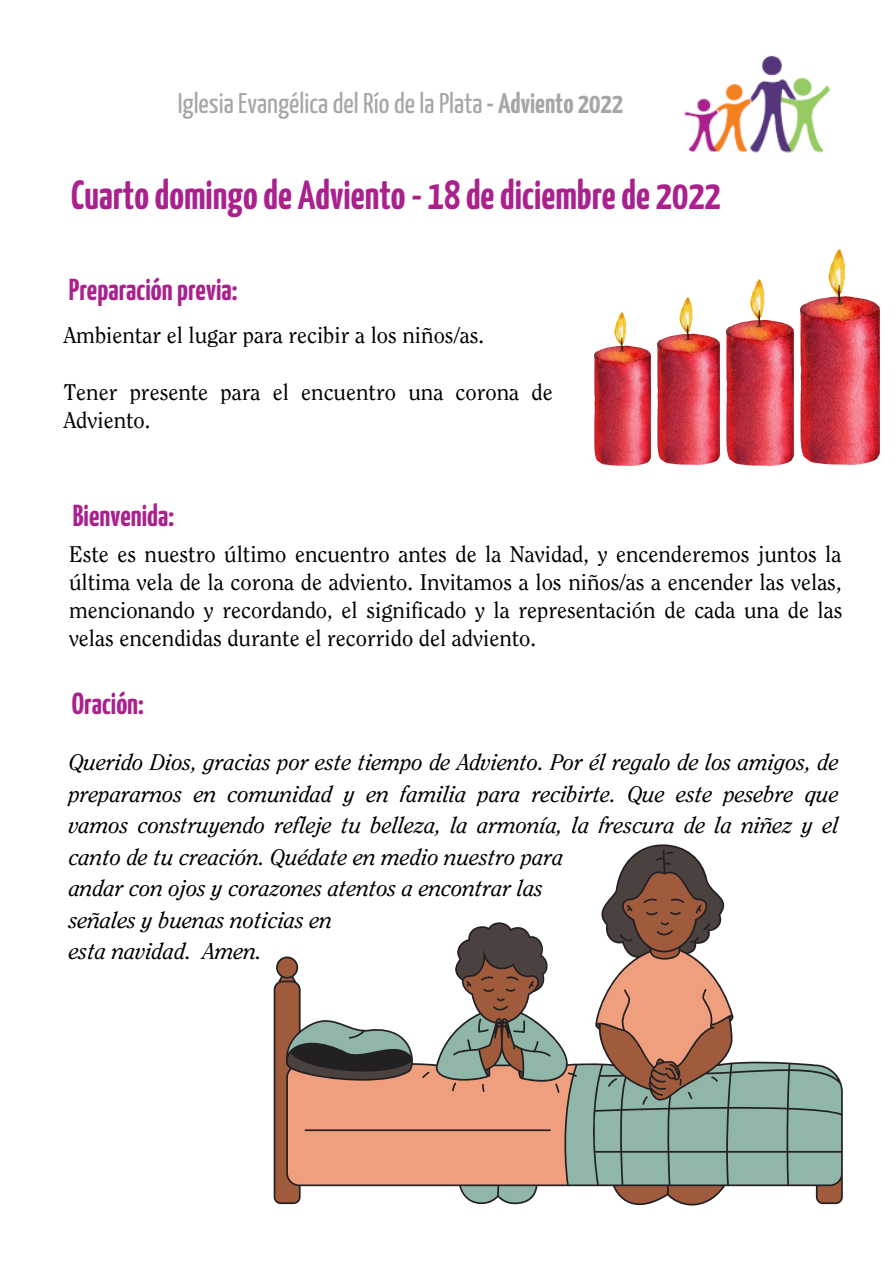
<style>
.page{position:relative;width:893px;height:1264px;background:#fff}
.page>*{position:absolute;margin:0;border:0;box-sizing:border-box;transform-origin:0 0}
.t1{font:700 40.5px "Yanone Kaffeesatz";color:#aa218e}
.t2{font:700 30.3px "Yanone Kaffeesatz";color:#aa218e}
.t3{font:28.35px "Yanone Kaffeesatz";color:#a6a6a6}
.t4{font:22.5px/28px "Clearface Std";color:#000;text-align:justify}
.t5{font:italic 22.5px/31.5px "Clearface Std";color:#000}
.s1{font-weight:700}
</style>
<div class="page">
<img style="left:684px;top:55px;width:147px;height:98px">
<img style="left:594px;top:312px;width:56px;height:153px">
<img style="left:657px;top:297px;width:62px;height:167px">
<img style="left:726px;top:279px;width:67px;height:186px">
<img style="left:800px;top:250px;width:79px;height:214px">
<svg style="left:273px;top:844px;width:569px;height:362px"></svg>
<p class="t3" style="left:178px;top:92px;width:447px">Iglesia Evangélica del Río de la Plata<span class="s1">- Adviento 2022</span></p>
<h1 class="t1" style="left:71px;top:179px;width:651px">Cuartodomingode Adviento- 18 dediciembrede 2022</h1>
<h2 class="t2" style="left:69px;top:277px;width:170px">Preparaciónprevia:</h2>
<p class="t4" style="left:64px;top:323px;width:422px">Ambientar el lugar para recibir a los niños/as.</p>
<p class="t4" style="left:64px;top:380px;width:490px">Tener presente para el encuentro una corona de<br>Adviento.</p>
<h2 class="t2" style="left:73px;top:503px;width:103px">Bienvenida:</h2>
<p class="t4" style="left:69px;top:542px;width:775px">Este es nuestro último encuentro antes de la Navidad, y encenderemos juntos la última vela de la corona de adviento. Invitamos a los niños/as a encender las velas, mencionando y recordando, el significado y la representación de cada una de las velas encendidas durante el recorrido del adviento.</p>
<h2 class="t2" style="left:72px;top:692px;width:74px">Oración:</h2>
<p class="t5" style="left:69px;top:749px;width:771px">Querido Dios, gracias por este tiempo de Adviento. Por él regalo de los amigos, de prepararnos en comunidad y en familia para recibirte. Que este pesebre que vamos construyendo refleje tu belleza, la armonía, la frescura de la niñez y el canto de tu creación. Quédate en medio nuestro para<br>andar con ojos y corazones atentos a encontrar las<br>señales y buenas noticias en<br>esta navidad. Amen.</p>
</div>
